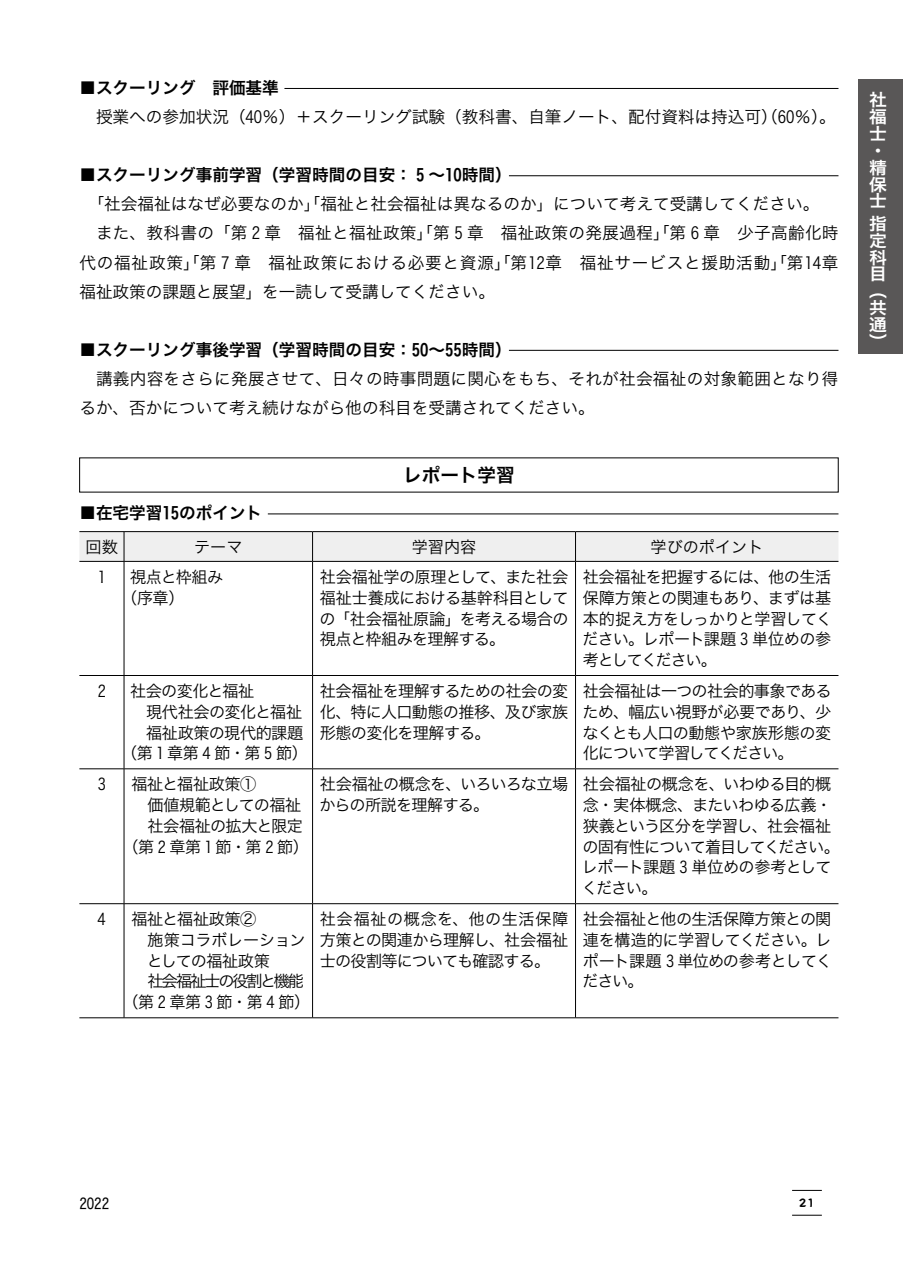
<style>
.page{position:relative;width:903px;height:1275px;background:#fff}
.page>*{position:absolute;margin:0;border:0;box-sizing:border-box;transform-origin:0 0}
.t1{font:18.55px "Hira Kaku Pro W6";color:#000}
.t2{font:16.8px/16.8px "Hira Kaku Pro W6";color:#fff;scale:1.06 1}
.t3{font:16.62px/29.1px "Hira Kaku Pro W3";color:#000}
.t4{font:16.62px "Hira Kaku Pro W6";color:#000}
.t5{font:16.62px "Hira Kaku Pro W3";letter-spacing:.045em;color:#000}
.t6{font:16.62px "Hira Kaku Pro W3";letter-spacing:.02em;color:#000}
.t7{font:16.1px/20.8px "Hira Kaku Pro W3";letter-spacing:-.035em;color:#000;text-align:justify}
.t8{font:16.1px "Hira Kaku Pro W3";letter-spacing:.22em;color:#000}
.t9{font:16.1px "Hira Kaku Pro W3";letter-spacing:.225em;color:#000}
.t10{font:16.1px "Hira Kaku Pro W3";letter-spacing:-.125em;color:#000}
.t11{font:16.1px "Hira Kaku Pro W3";letter-spacing:-.015em;color:#000}
.t12{font:16.1px "Hira Kaku Pro W3";color:#000}
.t13{font:14.88px "Hira Kaku Std W4";color:#000}
.t14{font:12.42px "DFPOP2 Std W9";color:#000}
</style>
<div class="page">
<hr style="left:792px;top:1190px;width:30px;height:1px;background:#000">
<hr style="left:792px;top:1215px;width:30px;height:1px;background:#000">
<div style="left:858px;top:79px;width:45px;height:274px;background:#595757"></div>
<hr style="left:284px;top:88px;width:554px;height:1px;background:#000">
<hr style="left:509px;top:175px;width:329px;height:1px;background:#000">
<hr style="left:509px;top:350px;width:329px;height:1px;background:#000">
<hr style="left:268px;top:514px;width:570px;height:1px;background:#000">
<hr style="left:79px;top:531px;width:45px;height:1px;background:#000">
<hr style="left:124px;top:531px;width:189px;height:1px;background:#000">
<hr style="left:313px;top:531px;width:262px;height:1px;background:#000">
<hr style="left:575px;top:531px;width:263px;height:1px;background:#000">
<svg style="left:79px;top:532px;width:759px;height:29px"></svg>
<hr style="left:79px;top:561px;width:45px;height:1px;background:#000">
<hr style="left:124px;top:561px;width:189px;height:1px;background:#000">
<hr style="left:124px;top:562px;width:1px;height:113px;background:#000">
<hr style="left:313px;top:561px;width:262px;height:1px;background:#000">
<hr style="left:312px;top:562px;width:1px;height:113px;background:#000">
<hr style="left:575px;top:561px;width:263px;height:1px;background:#000">
<hr style="left:575px;top:562px;width:1px;height:113px;background:#000">
<hr style="left:79px;top:675px;width:45px;height:1px;background:#000">
<hr style="left:124px;top:675px;width:189px;height:1px;background:#000">
<hr style="left:124px;top:676px;width:1px;height:93px;background:#000">
<hr style="left:313px;top:675px;width:262px;height:1px;background:#000">
<hr style="left:312px;top:676px;width:1px;height:93px;background:#000">
<hr style="left:575px;top:675px;width:263px;height:1px;background:#000">
<hr style="left:575px;top:676px;width:1px;height:93px;background:#000">
<hr style="left:79px;top:768px;width:45px;height:1px;background:#000">
<hr style="left:124px;top:768px;width:189px;height:1px;background:#000">
<hr style="left:124px;top:769px;width:1px;height:134px;background:#000">
<hr style="left:313px;top:768px;width:262px;height:1px;background:#000">
<hr style="left:312px;top:769px;width:1px;height:134px;background:#000">
<hr style="left:575px;top:768px;width:263px;height:1px;background:#000">
<hr style="left:575px;top:769px;width:1px;height:134px;background:#000">
<hr style="left:79px;top:903px;width:45px;height:1px;background:#000">
<hr style="left:124px;top:903px;width:189px;height:1px;background:#000">
<hr style="left:124px;top:904px;width:1px;height:113px;background:#000">
<hr style="left:313px;top:903px;width:262px;height:1px;background:#000">
<hr style="left:312px;top:904px;width:1px;height:113px;background:#000">
<hr style="left:575px;top:903px;width:263px;height:1px;background:#000">
<hr style="left:575px;top:904px;width:1px;height:113px;background:#000">
<hr style="left:79px;top:1017px;width:45px;height:1px;background:#000">
<hr style="left:124px;top:1017px;width:189px;height:1px;background:#000">
<hr style="left:313px;top:1017px;width:262px;height:1px;background:#000">
<hr style="left:575px;top:1017px;width:263px;height:1px;background:#000">
<p class="t4" style="left:79px;top:73px;width:201px">■スクーリング　評価基準</p>
<p class="t3" style="left:96px;top:101px;width:741px">授業への参加状況（40％）＋スクーリング試験（教科書、自筆ノート、配付資料は持込可）（60％）。</p>
<p class="t4" style="left:79px;top:160px;width:434px">■スクーリング事前学習（学習時間の目安： 5 ～10時間）</p>
<p class="t3" style="left:88px;top:188px;width:733px">「社会福祉はなぜ必要なのか」「福祉と社会福祉は異なるのか」について考えて受講してください。</p>
<p class="t6" style="left:96px;top:218px;width:744px">また、教科書の「第 2 章　福祉と福祉政策」「第 5 章　福祉政策の発展過程」「第 6 章　少子高齢化時</p>
<p class="t5" style="left:79px;top:248px;width:761px">代の福祉政策」「第 7 章　福祉政策における必要と資源」「第12章　福祉サービスと援助活動」「第14章</p>
<p class="t3" style="left:79px;top:276px;width:417px">福祉政策の課題と展望」を一読して受講してください。</p>
<p class="t4" style="left:79px;top:335px;width:434px">■スクーリング事後学習（学習時間の目安：50～55時間）</p>
<p class="t3" style="left:79px;top:363px;width:761px;text-indent:17px">講義内容をさらに発展させて、日々の時事問題に関心をもち、それが社会福祉の対象範囲となり得るか、否かについて考え続けながら他の科目を受講されてください。</p>
<p class="t1" style="left:403px;top:458px;width:113px">レポート学習</p>
<p class="t4" style="left:79px;top:498px;width:184px">■在宅学習15のポイント</p>
<p class="t7" style="left:86px;top:535px;width:34px">回数</p>
<p class="t7" style="left:194px;top:535px;width:50px">テーマ</p>
<p class="t7" style="left:412px;top:535px;width:66px">学習内容</p>
<p class="t12" style="left:650px;top:532px;width:114px">学びのポイント</p>
<p class="t7" style="left:98px;top:565px;width:10px">1</p>
<p class="t7" style="left:121px;top:565px;width:103px;text-indent:9px">視点と枠組み（序章）</p>
<p class="t7" style="left:319px;top:565px;width:251px">社会福祉学の原理として、また社会福祉士養成における基幹科目としての「社会福祉原論」を考える場合の視点と枠組みを理解する。</p>
<p class="t7" style="left:582px;top:565px;width:251px">社会福祉を把握するには、他の生活保障方策との関連もあり、まずは基本的捉え方をしっかりと学習してください。レポート課題 3 単位めの参考としてください。</p>
<p class="t7" style="left:98px;top:679px;width:10px">2</p>
<p class="t7" style="left:130px;top:679px;width:126px">社会の変化と福祉</p>
<p class="t7" style="left:130px;top:700px;width:173px">　現代社会の変化と福祉</p>
<p class="t7" style="left:130px;top:721px;width:174px">　福祉政策の現代的課題</p>
<p class="t8" style="left:121px;top:739px;width:188px">（第1章第4節・第5節）</p>
<p class="t7" style="left:320px;top:679px;width:250px">社会福祉を理解するための社会の変化、特に人口動態の推移、及び家族形態の変化を理解する。</p>
<p class="t7" style="left:582px;top:679px;width:251px">社会福祉は一つの社会的事象であるため、幅広い視野が必要であり、少なくとも人口の動態や家族形態の変化について学習してください。</p>
<p class="t7" style="left:98px;top:773px;width:10px">3</p>
<p class="t7" style="left:131px;top:773px;width:127px">福祉と福祉政策①</p>
<p class="t7" style="left:131px;top:793px;width:171px">　価値規範としての福祉</p>
<p class="t7" style="left:131px;top:814px;width:173px">　社会福祉の拡大と限定</p>
<p class="t7" style="left:122px;top:835px;width:188px">（第2章第1節・第2節）</p>
<p class="t7" style="left:98px;top:907px;width:10px">4</p>
<p class="t7" style="left:131px;top:907px;width:127px">福祉と福祉政策②</p>
<p class="t11" style="left:147px;top:925px;width:160px">施策コラボレーション</p>
<p class="t7" style="left:147px;top:949px;width:125px">としての福祉政策</p>
<p class="t10" style="left:147px;top:967px;width:158px">社会福祉士の役割と機能</p>
<p class="t9" style="left:122px;top:988px;width:189px">（第2章第3節・第4節）</p>
<p class="t7" style="left:320px;top:773px;width:250px">社会福祉の概念を、いろいろな立場からの所説を理解する。</p>
<p class="t7" style="left:582px;top:773px;width:259px;text-align:left">社会福祉の概念を、いわゆる目的概念・実体概念、またいわゆる広義・狭義という区分を学習し、社会福祉の固有性について着目してください。レポート課題 3 単位めの参考としてください。</p>
<p class="t7" style="left:320px;top:907px;width:250px">社会福祉の概念を、他の生活保障方策との関連から理解し、社会福祉士の役割等についても確認する。</p>
<p class="t7" style="left:582px;top:907px;width:251px">社会福祉と他の生活保障方策との関連を構造的に学習してください。レポート課題 3 単位めの参考としてください。</p>
<p class="t2" style="left:869px;top:91px;width:18px">社福士・精保士</p>
<p class="t2" style="left:869px;top:214px;width:18px">指定科目（共通）</p>
<p class="t13" style="left:79px;top:1192px;width:31px">2022</p>
<p class="t14" style="left:798px;top:1196px;width:18px">21</p>
</div>
